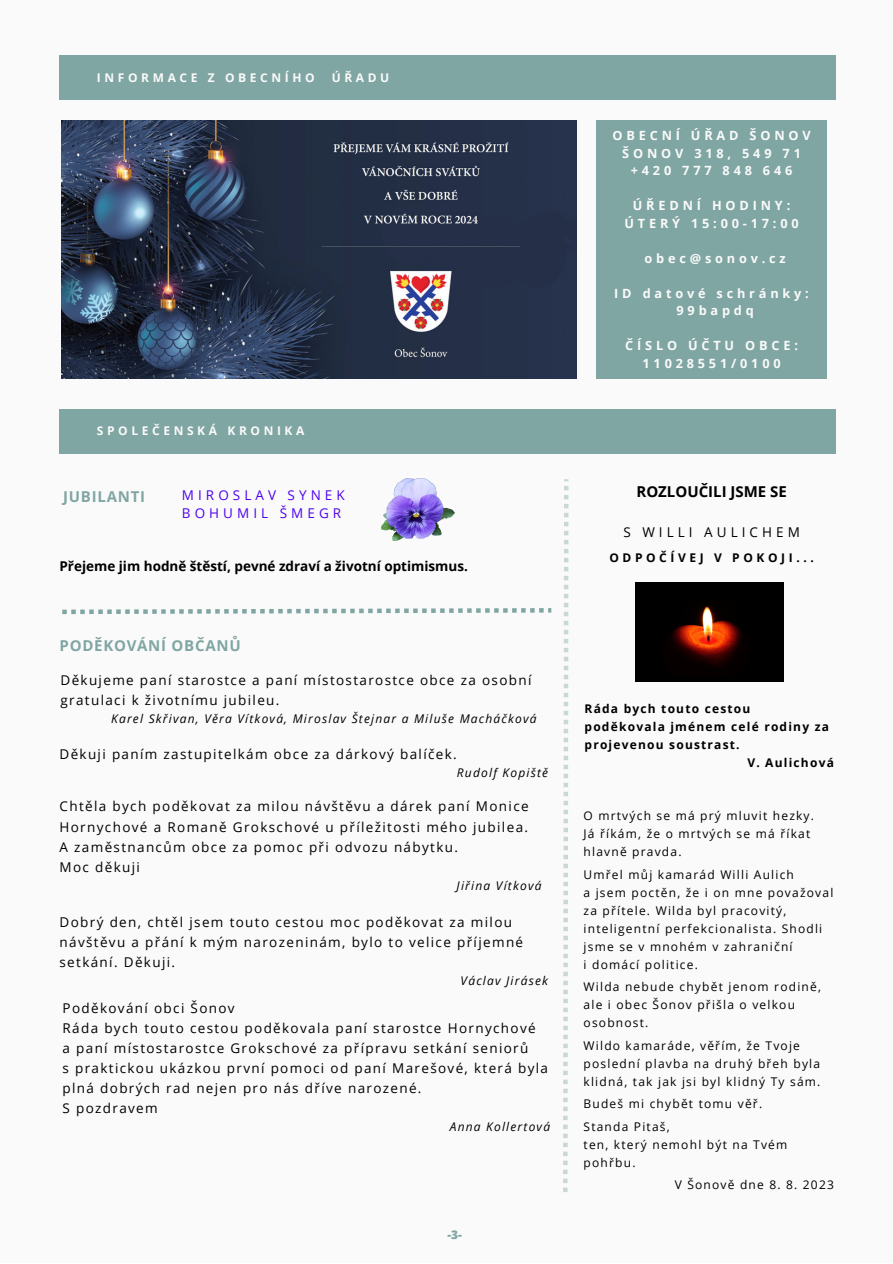
<style>
.page{position:relative;width:893px;height:1264px;background:#fff}
.page>*{position:absolute;margin:0;border:0;box-sizing:border-box;transform-origin:0 0}
.t1{font:700 15px "Open Sans";letter-spacing:.05em;color:#80a6a3}
.t2{font:700 15px "Open Sans";color:#000}
.t3{font:13.5px/20px "Open Sans";letter-spacing:.1em;color:#000}
.t4{font:700 13.5px "Open Sans";color:#000}
.t5{font:13.5px "Open Sans";letter-spacing:.3em;color:#4f03eb}
.t6{font:13.5px "Open Sans";letter-spacing:.3em;color:#000}
.t7{font:700 12.75px/17.5px "Open Sans";letter-spacing:.3em;color:#fafafa;text-align:center}
.t8{font:12px/18px "Open Sans";letter-spacing:.1em;color:#000}
.t9{font:italic 12px "Open Sans";letter-spacing:.1em;color:#000}
.t10{font:700 12px/18px "Open Sans";letter-spacing:.1em;color:#000}
.t11{font:700 12px "Open Sans";letter-spacing:.3em;color:#fafafa}
.t12{font:700 12px "Open Sans";letter-spacing:.3em;color:#000}
.t13{font:800 12px "Open Sans";color:#80a6a3}
</style>
<div class="page">
<div style="left:0;top:0;width:892px;height:1262px;background:#fafafa"></div>
<div style="left:59px;top:55px;width:776px;height:45px;background:#80a6a3"></div>
<img style="left:61px;top:121px;width:515px;height:257px">
<div style="left:59px;top:409px;width:776px;height:45px;background:#80a6a3"></div>
<img style="left:382px;top:479px;width:73px;height:61px">
<img style="left:635px;top:582px;width:148px;height:99px">
<svg style="left:563px;top:479px;width:5px;height:713px"></svg>
<svg style="left:62px;top:608px;width:489px;height:6px"></svg>
<div style="left:596px;top:120px;width:230px;height:258px;background:#80a6a3"></div>
<p class="t11" style="left:97px;top:69px;width:219px">INFORMACE Z OBECNÍHO</p>
<p class="t11" style="left:332px;top:69px;width:59px">ÚŘADU</p>
<p class="t11" style="left:97px;top:422px;width:209px">SPOLEČENSKÁ KRONIKA</p>
<p class="t7" style="left:612px;top:127px;width:200px">OBECNÍ ÚŘAD ŠONOV</p>
<p class="t7" style="left:622px;top:144px;width:180px">ŠONOV 318, 549 71</p>
<p class="t7" style="left:630px;top:162px;width:163px">+420 777 848 646</p>
<p class="t7" style="left:632px;top:197px;width:159px">ÚŘEDNÍ HODINY:</p>
<p class="t7" style="left:624px;top:214px;width:176px">ÚTERÝ 15:00-17:00</p>
<p class="t7" style="left:644px;top:249px;width:143px">obec@sonov.cz</p>
<p class="t7" style="left:614px;top:284px;width:196px">ID datové schránky:</p>
<p class="t7" style="left:676px;top:301px;width:79px">99bapdq</p>
<p class="t7" style="left:625px;top:336px;width:174px">ČÍSLO ÚČTU OBCE:<br>11028551/0100</p>
<p class="t1" style="left:63px;top:486px;width:83px">JUBILANTI</p>
<p class="t2" style="left:636px;top:481px;width:152px">ROZLOUČILI JSME SE</p>
<p class="t5" style="left:182px;top:485px;width:164px">MIROSLAV SYNEK</p>
<p class="t5" style="left:182px;top:504px;width:161px">BOHUMIL ŠMEGR</p>
<p class="t4" style="left:59px;top:556px;width:410px">Přejeme jim hodně štěstí, pevné zdraví a životní optimismus.</p>
<p class="t1" style="left:59px;top:634px;width:183px">PODĚKOVÁNÍ OBČANŮ</p>
<p class="t3" style="left:60px;top:669px;width:472px">Děkujeme paní starostce a paní místostarostce obce za osobní</p>
<p class="t3" style="left:60px;top:689px;width:220px">gratulaci k životnímu jubileu.</p>
<p class="t9" style="left:111px;top:709px;width:427px">Karel Skřivan, Věra Vítková, Miroslav Štejnar a Miluše Macháčková</p>
<p class="t3" style="left:59px;top:743px;width:399px">Děkuji paním zastupitelkám obce za dárkový balíček.</p>
<p class="t9" style="left:457px;top:764px;width:93px">Rudolf Kopiště</p>
<p class="t3" style="left:59px;top:796px;width:470px">Chtěla bych poděkovat za milou návštěvu a dárek paní Monice<br>Hornychové a Romaně Grokschové u příležitosti mého jubilea.</p>
<p class="t3" style="left:59px;top:836px;width:400px">A zaměstnancům obce za pomoc při odvozu nábytku.</p>
<p class="t3" style="left:59px;top:856px;width:82px">Moc děkuji</p>
<p class="t9" style="left:456px;top:877px;width:86px">Jiřina Vítková</p>
<p class="t3" style="left:59px;top:912px;width:465px">Dobrý den, chtěl jsem touto cestou moc poděkovat za milou návštěvu a přání k mým narozeninám, bylo to velice příjemné setkání. Děkuji.</p>
<p class="t9" style="left:460px;top:972px;width:89px">Václav Jirásek</p>
<p class="t3" style="left:63px;top:998px;width:174px">Poděkování obci Šonov</p>
<p class="t3" style="left:63px;top:1018px;width:474px">Ráda bych touto cestou poděkovala paní starostce Hornychové</p>
<p class="t3" style="left:63px;top:1038px;width:467px">a paní místostarostce Grokschové za přípravu setkání seniorů</p>
<p class="t3" style="left:63px;top:1058px;width:487px">s praktickou ukázkou první pomoci od paní Marešové, která byla plná dobrých rad nejen pro nás dříve narozené.</p>
<p class="t3" style="left:63px;top:1098px;width:97px">S pozdravem</p>
<p class="t9" style="left:450px;top:1118px;width:102px">Anna Kollertová</p>
<p class="t13" style="left:447px;top:1225px;width:16px">-3-</p>
<p class="t6" style="left:623px;top:522px;width:178px">S WILLI AULICHEM</p>
<p class="t12" style="left:609px;top:549px;width:206px">ODPOČÍVEJ V POKOJI...</p>
<p class="t10" style="left:584px;top:699px;width:246px">Ráda bych touto cestou poděkovala jménem celé rodiny za projevenou soustrast.</p>
<p class="t10" style="left:747px;top:753px;width:88px">V. Aulichová</p>
<p class="t8" style="left:583px;top:806px;width:232px">O mrtvých se má prý mluvit hezky.</p>
<p class="t8" style="left:583px;top:824px;width:228px">Já říkám, že o mrtvých se má říkat hlavně pravda.</p>
<p class="t8" style="left:583px;top:865px;width:212px">Umřel můj kamarád Willi Aulich</p>
<p class="t8" style="left:583px;top:883px;width:251px">a jsem poctěn, že i on mne považoval za přítele. Wilda byl pracovitý,</p>
<p class="t8" style="left:583px;top:919px;width:240px">inteligentní perfekcionalista. Shodli jsme se v mnohém v zahraniční</p>
<p class="t8" style="left:583px;top:955px;width:116px">i domácí politice.</p>
<p class="t8" style="left:583px;top:977px;width:239px">Wilda nebude chybět jenom rodině, ale i obec Šonov přišla o velkou osobnost.</p>
<p class="t8" style="left:583px;top:1036px;width:238px">Wildo kamaráde, věřím, že Tvoje poslední plavba na druhý břeh byla klidná, tak jak jsi byl klidný Ty sám.</p>
<p class="t8" style="left:583px;top:1094px;width:180px">Budeš mi chybět tomu věř.</p>
<p class="t8" style="left:583px;top:1116px;width:88px">Standa Pitaš,</p>
<p class="t8" style="left:583px;top:1134px;width:205px">ten, který nemohl být na Tvém pohřbu.</p>
<p class="t8" style="left:674px;top:1175px;width:161px">V Šonově dne 8. 8. 2023</p>
</div>
